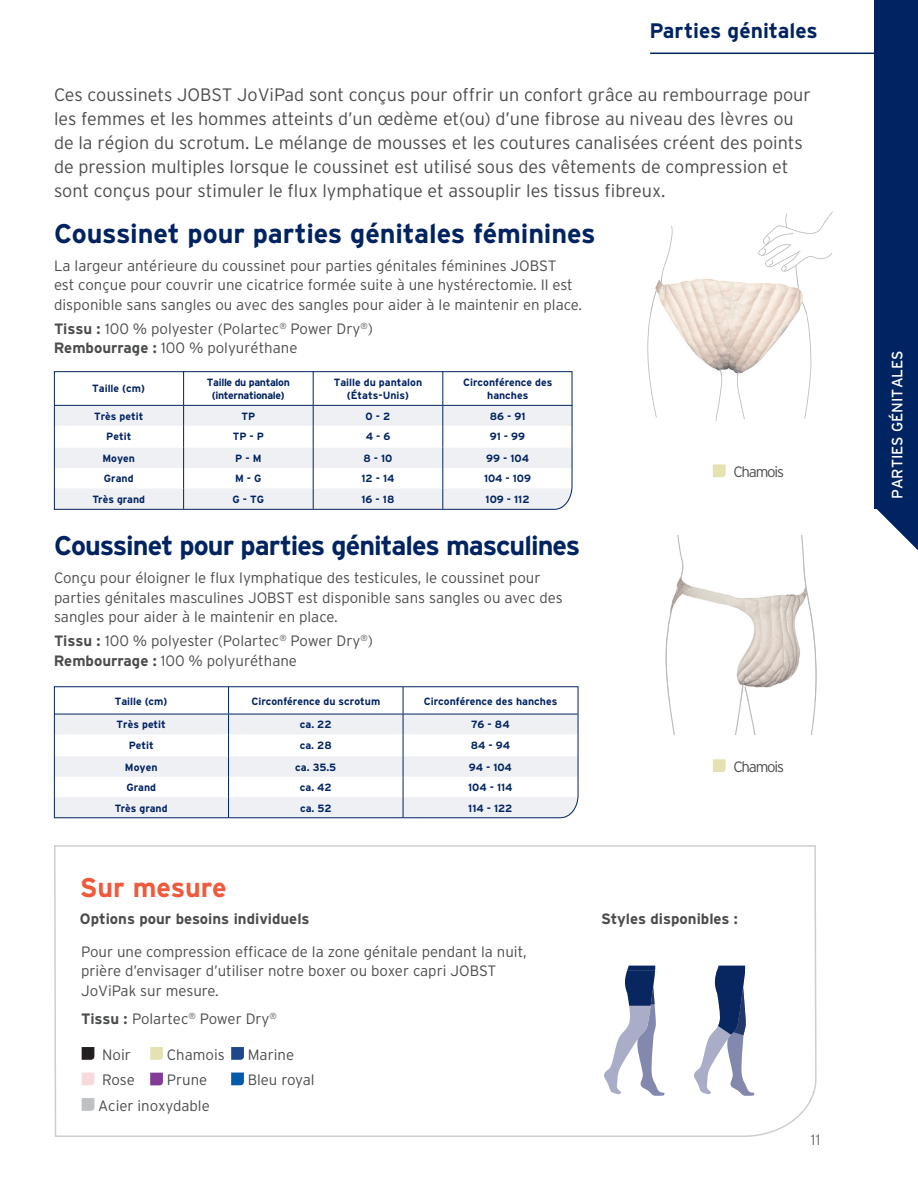
<style>
.page{position:relative;width:918px;height:1188px;background:#fff}
.page>*{position:absolute;margin:0;border:0;box-sizing:border-box;transform-origin:0 0}
.t1{font:700 27px "Interstate";letter-spacing:-.02em;color:#002361}
.t2{font:700 27px "Interstate";color:#f05a3c}
.t3{font:700 21px "Interstate";color:#002361}
.t4{font:300 18px/24px "Interstate";color:#4b4c4d}
.t5{font:300 15px/19.5px "Interstate";color:#4b4c4d}
.t6{font:700 15px "Interstate";color:#4b4c4d}
.t7{font:15px "Interstate";color:#fff}
.t8{font:300 15px "Interstate";color:#6c6d70}
.t9{font:700 10.5px/12.6px "Interstate";color:#002361;text-align:center}
.t10{font:700 10.5px/12.6px "Interstate";letter-spacing:-.03em;color:#002361;text-align:center}
.s1{font-weight:700}
</style>
<div class="page">
<svg style="left:54px;top:845px;width:763px;height:292px"></svg>
<svg style="left:54px;top:371px;width:519px;height:139px"></svg>
<svg style="left:758px;top:212px;width:75px;height:63px"></svg>
<svg style="left:804px;top:315px;width:7px;height:104px"></svg>
<svg style="left:647px;top:316px;width:10px;height:101px"></svg>
<img style="left:650px;top:279px;width:157px;height:98px">
<img style="left:796px;top:275px;width:3px;height:14px">
<img style="left:802px;top:302px;width:5px;height:14px">
<svg style="left:737px;top:372px;width:8px;height:48px"></svg>
<svg style="left:716px;top:369px;width:6px;height:52px"></svg>
<img style="left:650px;top:290px;width:7px;height:31px">
<svg style="left:661px;top:226px;width:12px;height:56px"></svg>
<svg style="left:669px;top:536px;width:14px;height:199px"></svg>
<svg style="left:735px;top:701px;width:21px;height:34px"></svg>
<svg style="left:801px;top:536px;width:15px;height:199px"></svg>
<img style="left:665px;top:565px;width:138px;height:136px">
<img style="left:680px;top:565px;width:3px;height:14px">
<img style="left:666px;top:582px;width:14px;height:119px">
<img style="left:740px;top:685px;width:4px;height:16px">
<img style="left:745px;top:687px;width:4px;height:14px">
<img style="left:803px;top:565px;width:14px;height:136px">
<svg style="left:713px;top:464px;width:13px;height:13px"></svg>
<svg style="left:713px;top:759px;width:13px;height:13px"></svg>
<svg style="left:552px;top:485px;width:21px;height:25px"></svg>
<svg style="left:54px;top:686px;width:525px;height:133px"></svg>
<svg style="left:693px;top:966px;width:62px;height:130px"></svg>
<svg style="left:604px;top:966px;width:61px;height:130px"></svg>
<svg style="left:82px;top:1047px;width:12px;height:13px"></svg>
<svg style="left:150px;top:1047px;width:13px;height:13px"></svg>
<svg style="left:231px;top:1047px;width:13px;height:13px"></svg>
<svg style="left:82px;top:1073px;width:12px;height:12px"></svg>
<svg style="left:150px;top:1073px;width:13px;height:12px"></svg>
<svg style="left:231px;top:1073px;width:13px;height:12px"></svg>
<svg style="left:82px;top:1098px;width:12px;height:13px"></svg>
<hr style="left:650px;top:53px;width:268px;height:1px;background:#002361">
<div style="left:875px;top:0;width:43px;height:509px;background:#002361"></div>
<svg style="left:876px;top:509px;width:42px;height:41px"></svg>
<h2 class="t3" style="left:649px;top:19px;width:170px">Parties génitales</h2>
<p class="t4" style="left:54px;top:82px;width:758px">Ces coussinets JOBST JoViPad sont conçus pour offrir un confort grâce au rembourrage pour les femmes et les hommes atteints d’un œdème et(ou) d’une fibrose au niveau des lèvres ou de la région du scrotum. Le mélange de mousses et les coutures canalisées créent des points de pression multiples lorsque le coussinet est utilisé sous des vêtements de compression et sont conçus pour stimuler le flux lymphatique et assouplir les tissus fibreux.</p>
<h1 class="t1" style="left:54px;top:218px;width:543px">Coussinet pour parties génitales féminines</h1>
<p class="t5" style="left:54px;top:256px;width:530px">La largeur antérieure du coussinet pour parties génitales féminines JOBST<br>est conçue pour couvrir une cicatrice formée suite à une hystérectomie. Il est disponible sans sangles ou avec des sangles pour aider à le maintenir en place.</p>
<p class="t5" style="left:54px;top:319px;width:321px"><span class="s1">Tissu :</span> 100 % polyester (Polartec<sup>®</sup> Power Dry<sup>®</sup>)<br><span class="s1">Rembourrage :</span> 100 % polyuréthane</p>
<p class="t9" style="left:92px;top:382px;width:54px">Taille (cm)</p>
<p class="t10" style="left:207px;top:376px;width:85px">Taille du pantalon (internationale)</p>
<p class="t9" style="left:334px;top:376px;width:90px">Taille du pantalon (États-Unis)</p>
<p class="t9" style="left:463px;top:376px;width:91px">Circonférence des hanches</p>
<p class="t9" style="left:94px;top:410px;width:51px">Très petit</p>
<p class="t9" style="left:242px;top:410px;width:15px">TP</p>
<p class="t9" style="left:366px;top:410px;width:26px">0 - 2</p>
<p class="t9" style="left:490px;top:410px;width:37px">86 - 91</p>
<p class="t9" style="left:106px;top:430px;width:27px">Petit</p>
<p class="t9" style="left:233px;top:430px;width:33px">TP - P</p>
<p class="t9" style="left:366px;top:430px;width:26px">4 - 6</p>
<p class="t9" style="left:490px;top:430px;width:37px">91 - 99</p>
<p class="t9" style="left:103px;top:452px;width:34px">Moyen</p>
<p class="t9" style="left:235px;top:452px;width:28px">P - M</p>
<p class="t9" style="left:363px;top:452px;width:31px">8 - 10</p>
<p class="t9" style="left:486px;top:452px;width:44px">99 - 104</p>
<p class="t9" style="left:104px;top:472px;width:31px">Grand</p>
<p class="t9" style="left:235px;top:472px;width:28px">M - G</p>
<p class="t9" style="left:362px;top:472px;width:34px">12 - 14</p>
<p class="t9" style="left:484px;top:472px;width:49px">104 - 109</p>
<p class="t9" style="left:93px;top:493px;width:54px">Très grand</p>
<p class="t9" style="left:233px;top:493px;width:33px">G - TG</p>
<p class="t9" style="left:362px;top:493px;width:34px">16 - 18</p>
<p class="t9" style="left:486px;top:493px;width:45px">109 - 112</p>
<h1 class="t1" style="left:54px;top:531px;width:528px">Coussinet pour parties génitales masculines</h1>
<p class="t5" style="left:54px;top:568px;width:510px">Conçu pour éloigner le flux lymphatique des testicules, le coussinet pour parties génitales masculines JOBST est disponible sans sangles ou avec des sangles pour aider à le maintenir en place.</p>
<p class="t5" style="left:54px;top:631px;width:321px"><span class="s1">Tissu :</span> 100 % polyester (Polartec<sup>®</sup> Power Dry<sup>®</sup>)<br><span class="s1">Rembourrage :</span> 100 % polyuréthane</p>
<p class="t9" style="left:115px;top:694px;width:54px">Taille (cm)</p>
<p class="t9" style="left:251px;top:694px;width:130px">Circonférence du scrotum</p>
<p class="t9" style="left:424px;top:694px;width:135px">Circonférence des hanches</p>
<p class="t9" style="left:117px;top:718px;width:51px">Très petit</p>
<p class="t9" style="left:300px;top:718px;width:33px">ca. 22</p>
<p class="t9" style="left:471px;top:718px;width:40px">76 - 84</p>
<p class="t9" style="left:129px;top:739px;width:27px">Petit</p>
<p class="t9" style="left:300px;top:739px;width:33px">ca. 28</p>
<p class="t9" style="left:471px;top:739px;width:41px">84 - 94</p>
<p class="t9" style="left:125px;top:761px;width:34px">Moyen</p>
<p class="t9" style="left:295px;top:761px;width:43px">ca. 35.5</p>
<p class="t9" style="left:469px;top:761px;width:45px">94 - 104</p>
<p class="t9" style="left:126px;top:781px;width:31px">Grand</p>
<p class="t9" style="left:300px;top:781px;width:33px">ca. 42</p>
<p class="t9" style="left:468px;top:781px;width:46px">104 - 114</p>
<p class="t9" style="left:115px;top:802px;width:54px">Très grand</p>
<p class="t9" style="left:300px;top:802px;width:33px">ca. 52</p>
<p class="t9" style="left:468px;top:802px;width:46px">114 - 122</p>
<p class="t5" style="left:733px;top:462px;width:52px">Chamois</p>
<p class="t5" style="left:733px;top:757px;width:52px">Chamois</p>
<h1 class="t2" style="left:80px;top:873px;width:148px">Sur mesure</h1>
<p class="t6" style="left:80px;top:910px;width:231px">Options pour besoins individuels</p>
<p class="t6" style="left:601px;top:910px;width:138px">Styles disponibles :</p>
<p class="t5" style="left:81px;top:942px;width:447px">Pour une compression efficace de la zone génitale pendant la nuit, prière d’envisager d’utiliser notre boxer ou boxer capri JOBST<br>JoViPak sur mesure.</p>
<p class="t5" style="left:81px;top:1008px;width:197px"><span class="s1">Tissu :</span> Polartec<sup>®</sup> Power Dry<sup>®</sup></p>
<p class="t5" style="left:102px;top:1045px;width:30px">Noir</p>
<p class="t5" style="left:167px;top:1045px;width:59px">Chamois</p>
<p class="t5" style="left:248px;top:1045px;width:48px">Marine</p>
<p class="t5" style="left:102px;top:1070px;width:34px">Rose</p>
<p class="t5" style="left:167px;top:1070px;width:42px">Prune</p>
<p class="t5" style="left:248px;top:1070px;width:68px">Bleu royal</p>
<p class="t5" style="left:98px;top:1096px;width:113px">Acier inoxydable</p>
<p class="t8" style="left:811px;top:1131px;width:11px">11</p>
<p class="t7" style="left:889px;top:499px;width:150px;rotate:-90deg">PARTIES GÉNITALES</p>
</div>
